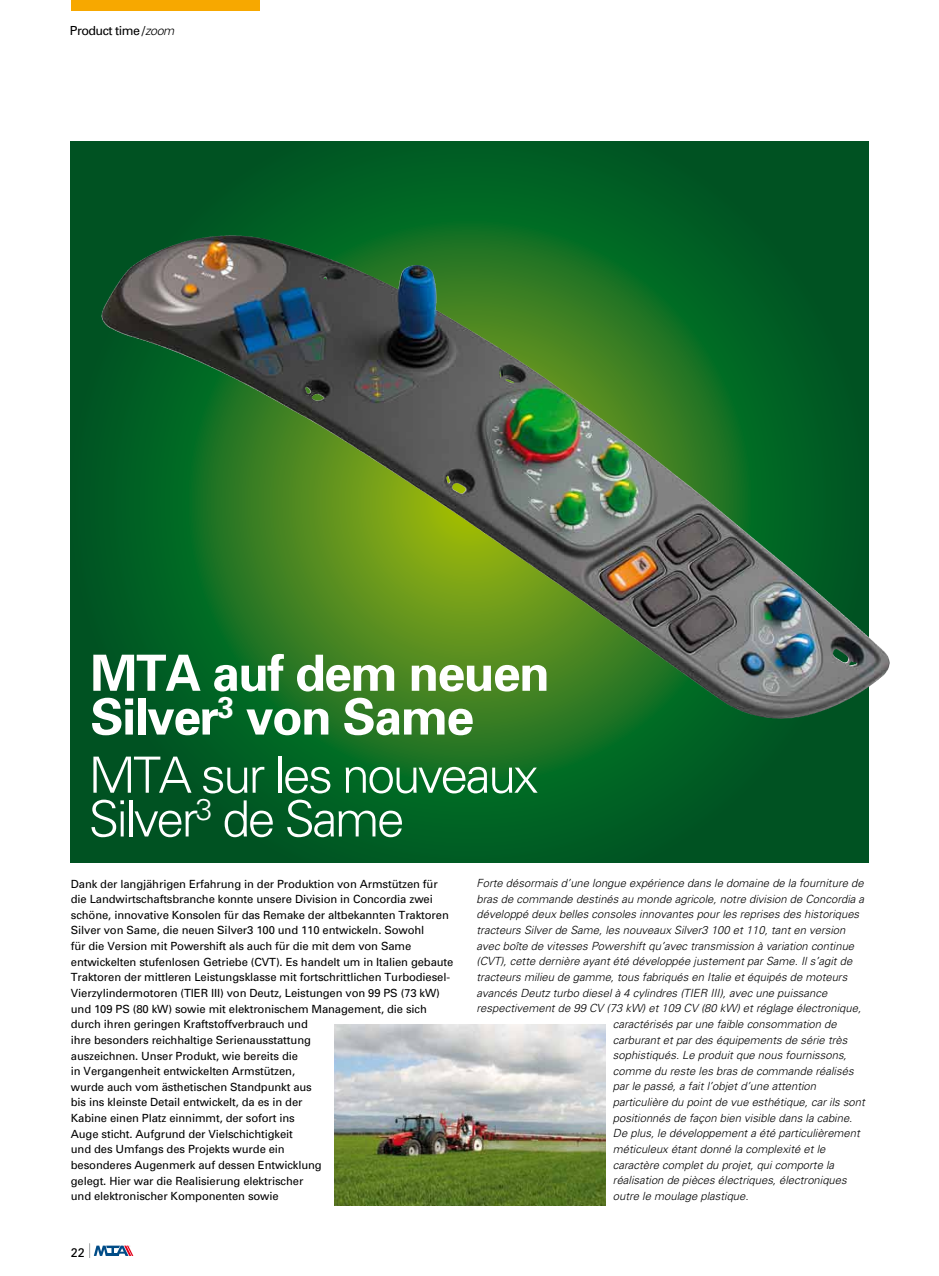
<style>
.page{position:relative;width:939px;height:1276px;background:#fff}
.page>*{position:absolute;margin:0;border:0;box-sizing:border-box;transform-origin:0 0}
.t1{font:300 50px/43.8px "Univers";letter-spacing:-.05em;color:#fff}
.t2{font:700 50px/43.8px "Univers";letter-spacing:-.03em;color:#fff}
.t3{font:12.5px "Univers";letter-spacing:-.04em;color:#000}
.t4{font:italic 300 11.25px "Univers";color:#000}
.t5{font:11.25px/15.6px "Univers";letter-spacing:-.01em;color:#000}
.s1{font-weight:300;font-style:italic}
</style>
<div class="page">
<svg style="left:71px;top:142px;width:797px;height:720px;background:#23672e"></svg>
<div style="left:71px;top:0;width:189px;height:11px;background:#f7a800"></div>
<svg style="left:89px;top:1243px;width:44px;height:15px"></svg>
<img style="left:334px;top:1024px;width:272px;height:181px">
<img style="left:117px;top:235px;width:110px;height:50px">
<p class="t3" style="left:70px;top:23px;width:106px">Product time /<span class="s1">zoom</span></p>
<h1 class="t2" style="left:90px;top:649px;width:461px">MTA auf dem neuen<br>Silver<sup>3</sup> von Same</h1>
<h1 class="t1" style="left:89px;top:751px;width:451px">MTA sur les nouveaux<br>Silver<sup>3</sup> de Same</h1>
<p class="t5" style="left:71px;top:875px;width:384px">Dank der langjährigen Erfahrung in der Produktion von Armstützen für die Landwirtschaftsbranche konnte unsere Division in Concordia zwei schöne, innovative Konsolen für das Remake der altbekannten Traktoren Silver von Same, die neuen Silver3 100 und 110 entwickeln. Sowohl<br>für die Version mit Powershift als auch für die mit dem von Same entwickelten stufenlosen Getriebe (CVT). Es handelt um in Italien gebaute Traktoren der mittleren Leistungsklasse mit fortschrittlichen Turbodiesel-Vierzylindermotoren (TIER III) von Deutz, Leistungen von 99 PS (73 kW) und 109 PS (80 kW) sowie mit elektronischem Management, die sich durch ihren geringen Kraftstoffverbrauch und<br>ihre besonders reichhaltige Serienausstattung<br>auszeichnen. Unser Produkt, wie bereits die<br>in Vergangenheit entwickelten Armstützen,<br>wurde auch vom ästhetischen Standpunkt aus<br>bis ins kleinste Detail entwickelt, da es in der<br>Kabine einen Platz einnimmt, der sofort ins<br>Auge sticht. Aufgrund der Vielschichtigkeit<br>und des Umfangs des Projekts wurde ein<br>besonderes Augenmerk auf dessen Entwicklung<br>gelegt. Hier war die Realisierung elektrischer<br>und elektronischer Komponenten sowie</p>
<p class="t3" style="left:71px;top:1244px;width:15px">22</p>
<p class="t4" style="left:477px;top:876px;width:389px">Forte désormais d’une longue expérience dans le domaine de la fourniture de</p>
<p class="t4" style="left:477px;top:892px;width:389px">bras de commande destinés au monde agricole, notre division de Concordia a</p>
<p class="t4" style="left:477px;top:907px;width:384px">développé deux belles consoles innovantes pour les reprises des historiques</p>
<p class="t4" style="left:477px;top:923px;width:370px">tracteurs Silver de Same, les nouveaux Silver3 100 et 110, tant en version</p>
<p class="t4" style="left:477px;top:939px;width:379px">avec boîte de vitesses Powershift qu’avec transmission à variation continue</p>
<p class="t4" style="left:477px;top:954px;width:377px">(CVT), cette dernière ayant été développée justement par Same. Il s’agit de</p>
<p class="t4" style="left:477px;top:970px;width:372px">tracteurs milieu de gamme, tous fabriqués en Italie et équipés de moteurs</p>
<p class="t4" style="left:477px;top:986px;width:352px">avancés Deutz turbo diesel à 4 cylindres (TIER III), avec une puissance</p>
<p class="t4" style="left:477px;top:1001px;width:386px">respectivement de 99 CV (73 kW) et 109 CV (80 kW) et réglage électronique,</p>
<p class="t4" style="left:613px;top:1017px;width:225px">caractérisés par une faible consommation de</p>
<p class="t4" style="left:613px;top:1032px;width:236px">carburant et par des équipements de série très</p>
<p class="t4" style="left:613px;top:1048px;width:235px">sophistiqués. Le produit que nous fournissons,</p>
<p class="t4" style="left:613px;top:1064px;width:242px">comme du reste les bras de commande réalisés</p>
<p class="t4" style="left:613px;top:1079px;width:205px">par le passé, a fait l’objet d’une attention</p>
<p class="t4" style="left:613px;top:1095px;width:253px">particulière du point de vue esthétique, car ils sont</p>
<p class="t4" style="left:613px;top:1111px;width:241px">positionnés de façon bien visible dans la cabine.</p>
<p class="t4" style="left:613px;top:1126px;width:248px">De plus, le développement a été particulièrement</p>
<p class="t4" style="left:613px;top:1142px;width:214px">méticuleux étant donné la complexité et le</p>
<p class="t4" style="left:613px;top:1157px;width:223px">caractère complet du projet, qui comporte la</p>
<p class="t4" style="left:613px;top:1173px;width:235px">réalisation de pièces électriques, électroniques</p>
<p class="t4" style="left:613px;top:1189px;width:137px">outre le moulage plastique.</p>
</div>
